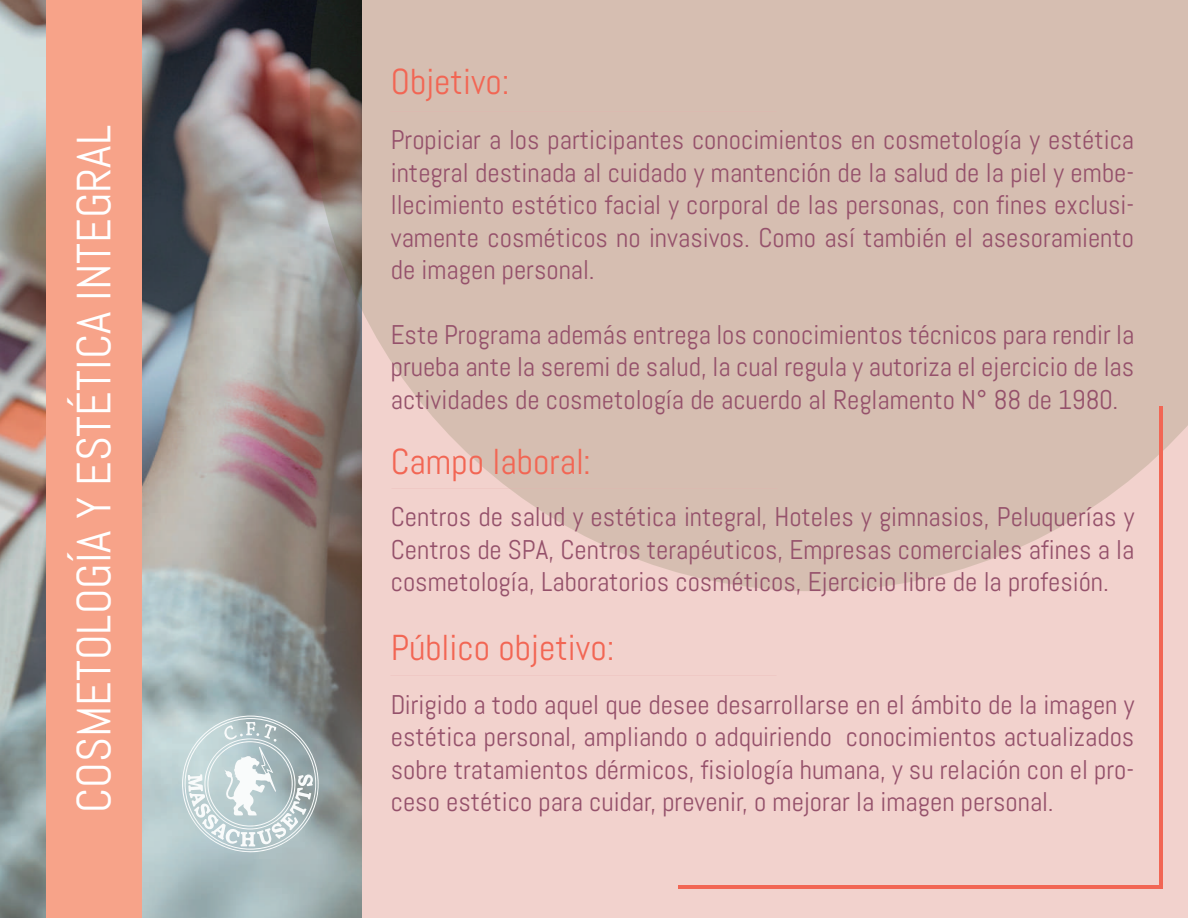
<style>
.page{position:relative;width:1188px;height:918px;background:#fff}
.page>*{position:absolute;margin:0;border:0;box-sizing:border-box;transform-origin:0 0}
.t1{font:47.85px "Abel";color:#fff}
.t2{font:36px "Abel";color:#f26654}
.t3{font:27px/32.4px "Abel";color:#95516b;text-align:justify}
</style>
<div class="page">
<img style="left:0;top:0;width:362px;height:918px">
<div style="left:362px;top:0;width:826px;height:918px;background:#f2d2cd"></div>
<svg style="left:310px;top:0;width:878px;height:591px;background:#d3baae"></svg>
<div style="left:47px;top:0;width:95px;height:918px;background:#f7a389"></div>
<svg style="left:182px;top:715px;width:137px;height:139px;background:#bdcccf"></svg>
<hr style="left:678px;top:885px;width:483px;height:3px;background:#f26654">
<hr style="left:1159px;top:406px;width:3px;height:482px;background:#f26654">
<h1 class="t1" style="left:64px;top:813px;width:689px;rotate:-90deg">COSMETOLOGÍA Y ESTÉTICA INTEGRAL</h1>
<h2 class="t2" style="left:391px;top:59px;width:120px">Objetivo:</h2>
<p class="t3" style="left:391px;top:124px;width:745px">Propiciar a los participantes conocimientos en cosmetología y estética integral destinada al cuidado y mantención de la salud de la piel y embe&shy;llecimiento estético facial y corporal de las personas, con fines exclusi&shy;vamente cosméticos no invasivos. Como así también el asesoramiento de imagen personal.</p>
<p class="t3" style="left:391px;top:318px;width:745px">Este Programa además entrega los conocimientos técnicos para rendir la prueba ante la seremi de salud, la cual regula y autoriza el ejercicio de las actividades de cosmetología de acuerdo al Reglamento N° 88 de 1980.</p>
<h2 class="t2" style="left:391px;top:438px;width:202px">Campo laboral:</h2>
<p class="t3" style="left:391px;top:501px;width:745px">Centros de salud y estética integral, Hoteles y gimnasios, Peluquerías y Centros de SPA, Centros terapéuticos, Empresas comerciales afines a la cosmetología, Laboratorios cosméticos, Ejercicio libre de la profesión.</p>
<h2 class="t2" style="left:391px;top:625px;width:225px">Público objetivo:</h2>
<p class="t3" style="left:391px;top:689px;width:745px">Dirigido a todo aquel que desee desarrollarse en el ámbito de la imagen y estética personal, ampliando o adquiriendo conocimientos actualizados sobre tratamientos dérmicos, fisiología humana, y su relación con el pro&shy;ceso estético para cuidar, prevenir, o mejorar la imagen personal.</p>
</div>
